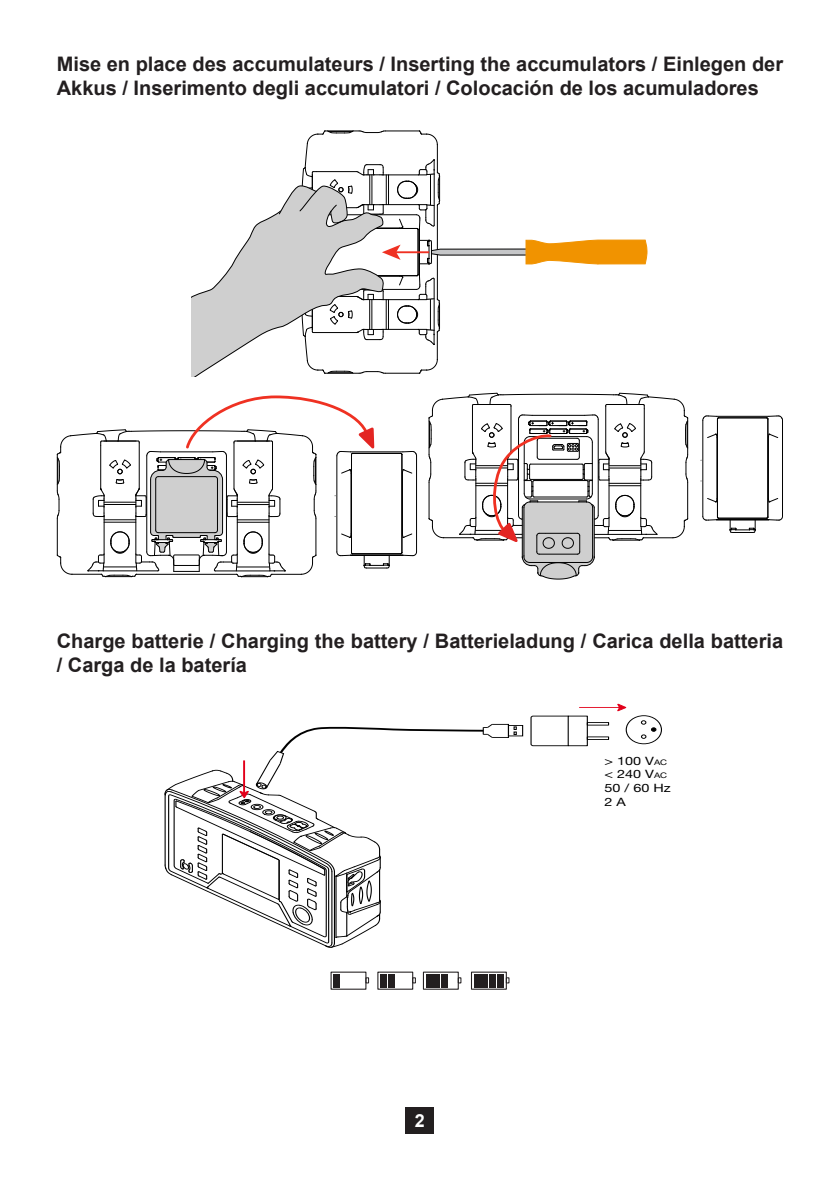
<style>
.page{position:relative;width:840px;height:1191px;background:#fff}
.page>*{position:absolute;margin:0;border:0;box-sizing:border-box;transform-origin:0 0}
.Titre_niv_2{font:700 20px/24px "Arial";color:#231f20}
.t1{font:700 18px "Arial";color:#fff}
.t2{font:11.6px/13.8px "Helvetica Neue";color:#000;scale:1.25 1}
.s1{font-size:7.6px}
</style>
<div class="page">
<div style="left:405px;top:1107px;width:29px;height:27px;background:#231f20"></div>
<svg style="left:192px;top:131px;width:454px;height:245px"></svg>
<hr style="left:401px;top:454px;width:1px;height:98px;background:#000">
<hr style="left:350px;top:451px;width:52px;height:1px;background:#000">
<hr style="left:350px;top:555px;width:52px;height:1px;background:#000">
<hr style="left:352px;top:453px;width:48px;height:1px;background:#000">
<hr style="left:402px;top:473px;width:1px;height:61px;background:#000">
<hr style="left:352px;top:553px;width:48px;height:1px;background:#000">
<svg style="left:402px;top:469px;width:10px;height:4px"></svg>
<svg style="left:402px;top:533px;width:10px;height:5px"></svg>
<svg style="left:400px;top:551px;width:16px;height:5px"></svg>
<hr style="left:416px;top:456px;width:1px;height:96px;background:#000">
<svg style="left:400px;top:451px;width:16px;height:5px"></svg>
<svg style="left:57px;top:395px;width:333px;height:182px"></svg>
<hr style="left:767px;top:419px;width:1px;height:98px;background:#000">
<hr style="left:716px;top:416px;width:52px;height:1px;background:#000">
<hr style="left:716px;top:519px;width:52px;height:1px;background:#000">
<hr style="left:718px;top:417px;width:48px;height:1px;background:#000">
<hr style="left:716px;top:419px;width:1px;height:98px;background:#000">
<hr style="left:718px;top:518px;width:48px;height:1px;background:#000">
<svg style="left:707px;top:434px;width:9px;height:4px"></svg>
<svg style="left:767px;top:434px;width:10px;height:4px"></svg>
<svg style="left:767px;top:498px;width:10px;height:4px"></svg>
<svg style="left:707px;top:498px;width:9px;height:4px"></svg>
<hr style="left:702px;top:420px;width:1px;height:96px;background:#000">
<svg style="left:766px;top:516px;width:16px;height:5px"></svg>
<svg style="left:702px;top:415px;width:17px;height:5px"></svg>
<svg style="left:702px;top:516px;width:17px;height:5px"></svg>
<hr style="left:781px;top:420px;width:1px;height:96px;background:#000">
<svg style="left:766px;top:415px;width:16px;height:5px"></svg>
<svg style="left:729px;top:520px;width:26px;height:13px"></svg>
<svg style="left:428px;top:393px;width:260px;height:186px"></svg>
<svg style="left:330px;top:971px;width:39px;height:19px"></svg>
<div style="left:333px;top:974px;width:6px;height:13px;background:#231f20"></div>
<svg style="left:377px;top:971px;width:38px;height:19px"></svg>
<div style="left:380px;top:974px;width:6px;height:13px;background:#231f20"></div>
<div style="left:388px;top:974px;width:6px;height:13px;background:#231f20"></div>
<svg style="left:422px;top:971px;width:39px;height:19px"></svg>
<div style="left:426px;top:974px;width:6px;height:13px;background:#231f20"></div>
<div style="left:433px;top:974px;width:7px;height:13px;background:#231f20"></div>
<div style="left:441px;top:974px;width:6px;height:13px;background:#231f20"></div>
<svg style="left:471px;top:971px;width:38px;height:19px"></svg>
<div style="left:474px;top:974px;width:6px;height:13px;background:#231f20"></div>
<div style="left:481px;top:974px;width:7px;height:13px;background:#231f20"></div>
<div style="left:489px;top:974px;width:6px;height:13px;background:#231f20"></div>
<div style="left:497px;top:974px;width:6px;height:13px;background:#231f20"></div>
<svg style="left:530px;top:715px;width:37px;height:31px"></svg>
<div style="left:567px;top:715px;width:20px;height:31px;border:1px solid #000"></div>
<div style="left:586px;top:736px;width:22px;height:4px;border:1px solid #000"></div>
<div style="left:586px;top:722px;width:22px;height:3px;border:1px solid #000"></div>
<div style="left:625px;top:715px;width:36px;height:29px;border:1px solid #000;border-radius:50%"></div>
<svg style="left:640px;top:720px;width:16px;height:18px"></svg>
<hr style="left:578px;top:707px;width:41px;height:1px;background:#e2001a">
<svg style="left:617px;top:704px;width:8px;height:7px"></svg>
<div style="left:491px;top:724px;width:17px;height:13px;border:1px solid #000"></div>
<div style="left:508px;top:725px;width:14px;height:11px;border:1px solid #000"></div>
<svg style="left:513px;top:726px;width:3px;height:9px"></svg>
<svg style="left:165px;top:723px;width:328px;height:225px"></svg>
<p class="Titre_niv_2" style="left:57px;top:52px;width:727px">Mise en place des accumulateurs / Inserting the accumulators / Einlegen der<br>Akkus / Inserimento degli accumulatori / Colocación de los acumuladores</p>
<p class="Titre_niv_2" style="left:57px;top:629px;width:727px">Charge batterie / Charging the battery / Batterieladung / Carica della batteria / Carga de la batería</p>
<p class="t1" style="left:415px;top:1108px;width:12px">2</p>
<p class="t2" style="left:604px;top:753px;width:54px">&gt; 100 V<span class="s1">AC </span>&lt; 240 V<span class="s1">AC<br></span>50 / 60 Hz<br>2 A</p>
</div>
